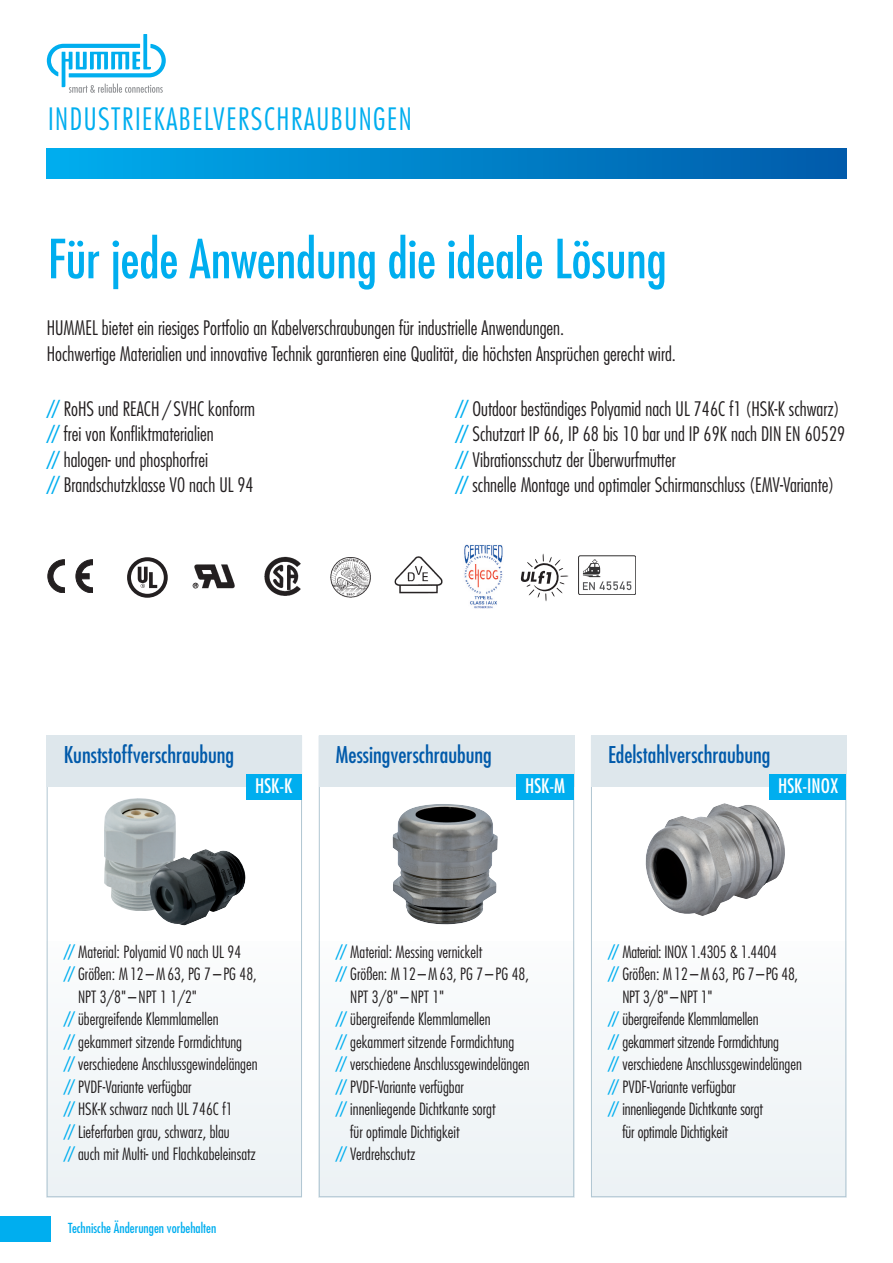
<style>
.page{position:relative;width:893px;height:1263px;background:#fff}
.page>*{position:absolute;margin:0;border:0;box-sizing:border-box;transform-origin:0 0}
.t1{font:condensed 52.5px "Futura Std";color:#00aeef}
.t2{font:300 condensed 30px "Futura Std";letter-spacing:.05em;color:#00aeef}
.t3{font:condensed 22.5px "Futura Std";color:#015aaa}
.t4{font:300 condensed 19.5px/25.5px "Futura Std";color:#231f20}
.t5{font:condensed 19.5px "Futura Std";color:#fff}
.t6{font:300 condensed 16.5px "Futura Std";color:#231f20}
.t7{font:300 condensed 16.5px "Futura Std";letter-spacing:-.02em;color:#231f20}
.t8{font:condensed 13.5px "Futura Std";color:#00aeef}
.s1{font-weight:400;color:#00aeef}
</style>
<div class="page">
<div style="left:591px;top:942px;width:255px;height:255px;background:#f3f7f9"></div>
<div style="left:319px;top:942px;width:255px;height:255px;background:#f3f7f9"></div>
<div style="left:47px;top:942px;width:255px;height:255px;background:#f3f7f9"></div>
<div style="left:319px;top:736px;width:255px;height:51px;background:#dee7ec"></div>
<div style="left:591px;top:736px;width:255px;height:51px;background:#dee7ec"></div>
<div style="left:47px;top:736px;width:255px;height:51px;background:#dee7ec"></div>
<div style="left:247px;top:774px;width:55px;height:25px;background:#00aeef"></div>
<div style="left:517px;top:774px;width:57px;height:25px;background:#00aeef"></div>
<div style="left:770px;top:774px;width:76px;height:25px;background:#00aeef"></div>
<img style="left:104px;top:798px;width:72px;height:113px">
<img style="left:149px;top:849px;width:97px;height:77px">
<img style="left:393px;top:804px;width:105px;height:120px">
<img style="left:645px;top:803px;width:140px;height:113px">
<div style="left:0;top:1216px;width:51px;height:26px;background:#00aeef"></div>
<div style="left:47px;top:149px;width:799px;height:30px;background:linear-gradient(to right,#00aded,#015ba9)"></div>
<img style="left:192px;top:564px;width:43px;height:25px">
<img style="left:264px;top:556px;width:37px;height:40px">
<img style="left:330px;top:557px;width:41px;height:41px">
<img style="left:394px;top:556px;width:49px;height:38px">
<img style="left:464px;top:544px;width:39px;height:64px">
<svg style="left:521px;top:554px;width:47px;height:47px"></svg>
<svg style="left:48px;top:559px;width:17px;height:34px"></svg>
<svg style="left:76px;top:560px;width:17px;height:33px"></svg>
<div style="left:127px;top:557px;width:41px;height:41px;border:4px solid #231f20;border-radius:50%"></div>
<svg style="left:138px;top:567px;width:19px;height:21px"></svg>
<svg style="left:47px;top:34px;width:119px;height:59px"></svg>
<div style="left:578px;top:556px;width:58px;height:39px;border:1px solid #312f30;border-radius:2px"></div>
<svg style="left:583px;top:559px;width:48px;height:31px"></svg>
<h2 class="t2" style="left:48px;top:106px;width:365px">INDUSTRIEKABELVERSCHRAUBUNGEN</h2>
<h1 class="t1" style="left:48px;top:235px;width:620px">Für jede Anwendung die ideale Lösung</h1>
<p class="t4" style="left:47px;top:316px;width:631px">HUMMEL bietet ein riesiges Portfolio an Kabelverschraubungen für industrielle Anwendungen.<br>Hochwertige Materialien und innovative Technik garantieren eine Qualität, die höchsten Ansprüchen gerecht wird.</p>
<p class="t4" style="left:47px;top:397px;width:210px"><span class="s1">//</span> RoHS und REACH / SVHC konform <span class="s1">//</span> frei von Konfliktmaterialien<br><span class="s1">//</span> halogen- und phosphorfrei<br><span class="s1">//</span> Brandschutzklasse V0 nach UL 94</p>
<p class="t4" style="left:455px;top:397px;width:391px"><span class="s1">//</span> Outdoor beständiges Polyamid nach UL 746C f1 (HSK-K schwarz) <span class="s1">//</span> Schutzart IP 66, IP 68 bis 10 bar und IP 69K nach DIN EN 60529 <span class="s1">//</span> Vibrationsschutz der Überwurfmutter<br><span class="s1">//</span> schnelle Montage und optimaler Schirmanschluss (EMV-Variante)</p>
<h3 class="t3" style="left:64px;top:744px;width:172px">Kunststoffverschraubung</h3>
<h3 class="t3" style="left:336px;top:744px;width:157px">Messingverschraubung</h3>
<h3 class="t3" style="left:608px;top:744px;width:164px">Edelstahlverschraubung</h3>
<p class="t5" style="left:255px;top:777px;width:39px">HSK-K</p>
<p class="t5" style="left:525px;top:777px;width:42px">HSK-M</p>
<p class="t5" style="left:778px;top:777px;width:62px">HSK-INOX</p>
<p class="t6" style="left:64px;top:944px;width:179px"><span class="s1">//</span> Material: Polyamid V0 nach UL 94</p>
<p class="t6" style="left:64px;top:967px;width:194px"><span class="s1">//</span> Größen: M12 –M63, PG 7 –PG 48,</p>
<p class="t6" style="left:78px;top:989px;width:120px">NPT 3/8" – NPT 1 1/2"</p>
<p class="t6" style="left:64px;top:1012px;width:156px"><span class="s1">//</span> übergreifende Klemmlamellen</p>
<p class="t6" style="left:64px;top:1034px;width:180px"><span class="s1">//</span> gekammert sitzende Formdichtung</p>
<p class="t6" style="left:64px;top:1057px;width:195px"><span class="s1">//</span> verschiedene Anschlussgewindelängen</p>
<p class="t6" style="left:64px;top:1079px;width:129px"><span class="s1">//</span> PVDF-Variante verfügbar</p>
<p class="t6" style="left:64px;top:1102px;width:170px"><span class="s1">//</span> HSK-K schwarz nach UL 746C f1</p>
<p class="t6" style="left:64px;top:1124px;width:167px"><span class="s1">//</span> Lieferfarben grau, schwarz, blau</p>
<p class="t6" style="left:64px;top:1147px;width:194px"><span class="s1">//</span> auch mit Multi- und Flachkabeleinsatz</p>
<p class="t8" style="left:68px;top:1222px;width:150px">Technische Änderungen vorbehalten</p>
<p class="t6" style="left:336px;top:944px;width:148px"><span class="s1">//</span> Material: Messing vernickelt</p>
<p class="t6" style="left:336px;top:967px;width:194px"><span class="s1">//</span> Größen: M12–M63, PG 7– PG 48,</p>
<p class="t6" style="left:350px;top:989px;width:96px">NPT 3/8" –NPT 1"</p>
<p class="t6" style="left:336px;top:1012px;width:156px"><span class="s1">//</span> übergreifende Klemmlamellen</p>
<p class="t6" style="left:336px;top:1034px;width:180px"><span class="s1">//</span> gekammert sitzende Formdichtung</p>
<p class="t6" style="left:336px;top:1057px;width:195px"><span class="s1">//</span> verschiedene Anschlussgewindelängen</p>
<p class="t6" style="left:336px;top:1079px;width:129px"><span class="s1">//</span> PVDF-Variante verfügbar</p>
<p class="t6" style="left:336px;top:1102px;width:161px"><span class="s1">//</span> innenliegende Dichtkante sorgt</p>
<p class="t6" style="left:350px;top:1124px;width:111px">für optimale Dichtigkeit</p>
<p class="t6" style="left:336px;top:1147px;width:81px"><span class="s1">//</span> Verdrehschutz</p>
<p class="t7" style="left:608px;top:944px;width:170px"><span class="s1">//</span> Material: INOX 1.4305 &amp; 1.4404</p>
<p class="t6" style="left:608px;top:967px;width:191px"><span class="s1">//</span> Größen: M12 –M63, PG 7–PG 48,</p>
<p class="t6" style="left:622px;top:989px;width:92px">NPT 3/8"–NPT 1"</p>
<p class="t6" style="left:608px;top:1012px;width:152px"><span class="s1">//</span> übergreifende Klemmlamellen</p>
<p class="t6" style="left:608px;top:1034px;width:172px"><span class="s1">//</span> gekammert sitzende Formdichtung</p>
<p class="t6" style="left:608px;top:1057px;width:195px"><span class="s1">//</span> verschiedene Anschlussgewindelängen</p>
<p class="t6" style="left:608px;top:1079px;width:129px"><span class="s1">//</span> PVDF-Variante verfügbar</p>
<p class="t6" style="left:608px;top:1102px;width:156px"><span class="s1">//</span> innenliegende Dichtkante sorgt</p>
<p class="t6" style="left:622px;top:1124px;width:107px">für optimale Dichtigkeit</p>
</div>
